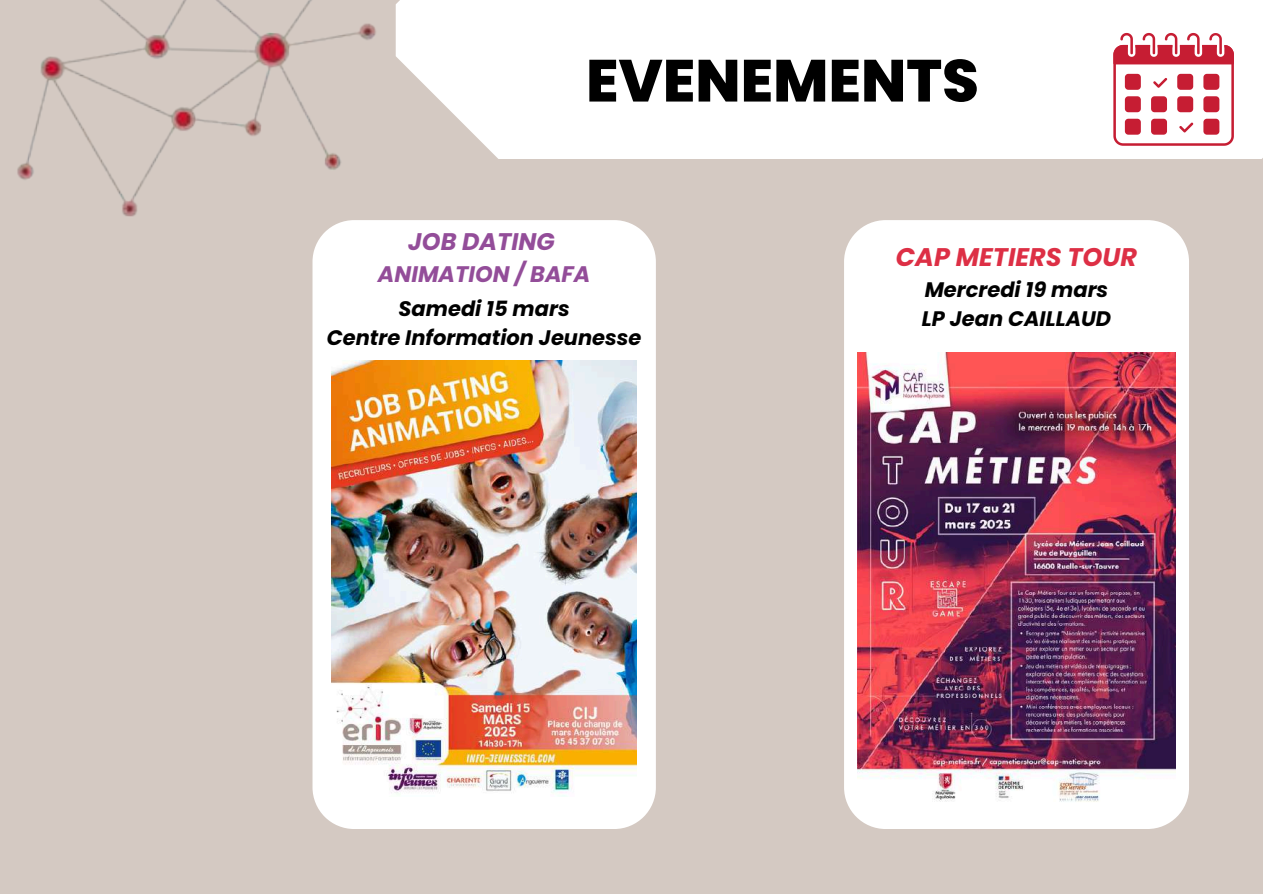
<style>
.page{position:relative;width:1263px;height:894px;background:#fff}
.page>*{position:absolute;margin:0;border:0;box-sizing:border-box;transform-origin:0 0}
.t1{font:800 59.25px "Poppins";color:#000}
.t2{font:italic 700 25.5px "Poppins";color:#dd2f45}
.t3{font:italic 700 24px "Poppins";color:#934d99}
.t4{font:italic 700 22.5px "Poppins";color:#934d99}
.t5{font:italic 700 21px/29.2px "Poppins";color:#000}
</style>
<div class="page">
<div style="left:0;top:0;width:1263px;height:893px;background:#d4c9c2"></div>
<div style="left:844px;top:220px;width:345px;height:608px;background:#fff;border-radius:42px"></div>
<div style="left:396px;top:0;width:867px;height:159px;background:#fff"></div>
<svg style="left:1113px;top:33px;width:121px;height:112px"></svg>
<img style="left:17px;top:0;width:434px;height:217px">
<div style="left:312px;top:220px;width:344px;height:608px;background:#fff"></div>
<img style="left:857px;top:352px;width:318px;height:450px">
<img style="left:332px;top:360px;width:305px;height:436px">
<h1 class="t1" style="left:586px;top:39px;width:394px">EVENEMENTS</h1>
<p class="t3" style="left:408px;top:225px;width:148px">JOB DATING</p>
<p class="t4" style="left:378px;top:258px;width:214px">ANIMATION / BAFA</p>
<p class="t5" style="left:327px;top:294px;width:316px;text-align:center">Samedi 15 mars<br>Centre Information Jeunesse</p>
<p class="t2" style="left:896px;top:239px;width:243px">CAP METIERS TOUR</p>
<p class="t5" style="left:922px;top:274px;width:191px">Mercredi 19 mars<br>LP Jean CAILLAUD</p>
</div>
